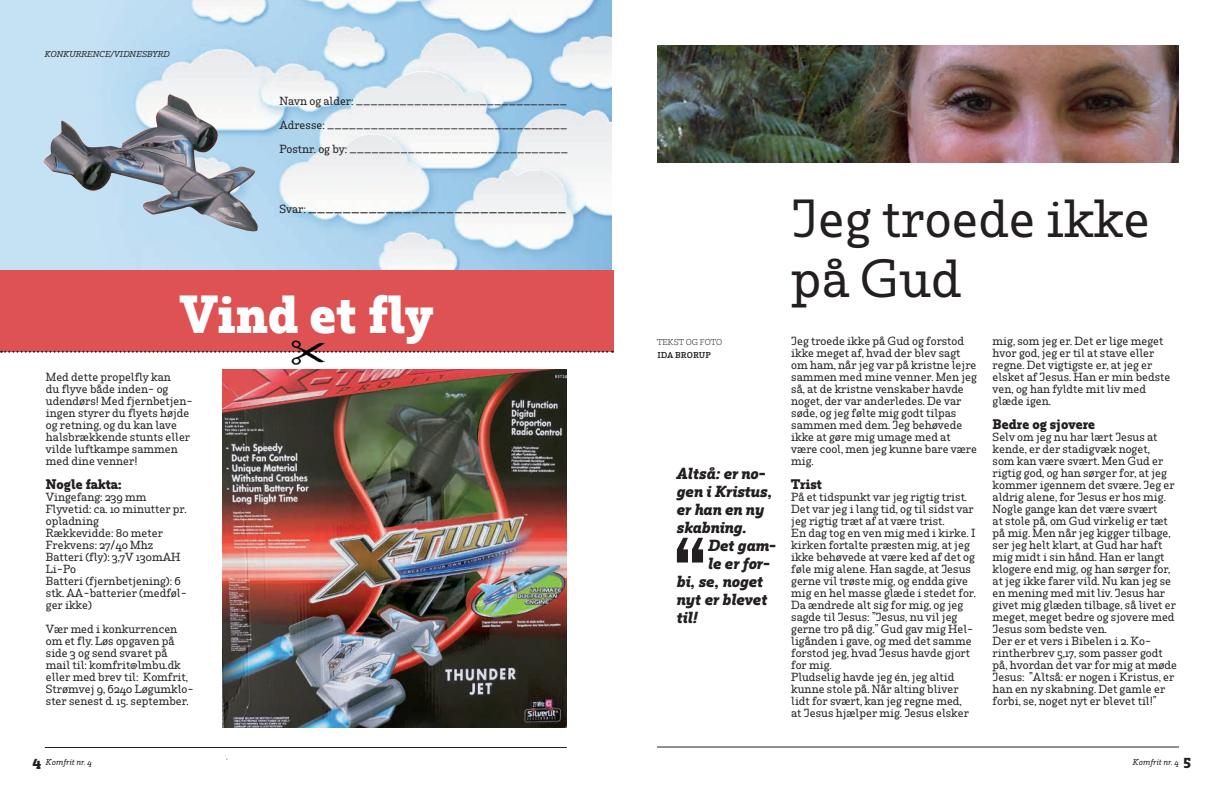
<style>
.page{position:relative;width:1224px;height:792px;background:#fff}
.page>*{position:absolute;margin:0;border:0;box-sizing:border-box;transform-origin:0 0}
.t1{font:500 50px/60px "Rum Serif";color:#231f20}
.t2{font:700 50px "Rum Serif";color:#fff}
.t3{font:italic 700 15px/18px "Rum Serif";color:#231f20}
.t4{font:500 13px "Rum Serif";color:#231f20}
.t5{font:700 13px "Rum Serif";color:#231f20}
.t6{font:500 11px/12px "Rum Serif";color:#231f20}
.t7{font:italic 500 8px "Rum Serif";color:#231f20}
.t8{font:300 8px "Rum Serif";color:#231f20}
.t9{font:600 8px "Rum Serif";color:#231f20}
.s1{font-size:11px}
.s2{font-weight:700;font-style:normal;font-size:14px}
</style>
<div class="page">
<hr style="left:657px;top:747px;width:522px;height:1px;background:#231f20">
<img style="left:0;top:0;width:612px;height:270px">
<hr style="left:45px;top:747px;width:522px;height:1px;background:#231f20">
<div style="left:0;top:270px;width:613px;height:82px;background:#df5253"></div>
<svg style="left:1px;top:351px;width:290px;height:2px"></svg>
<svg style="left:326px;top:351px;width:287px;height:2px"></svg>
<img style="left:292px;top:341px;width:33px;height:23px">
<img style="left:222px;top:369px;width:345px;height:358px">
<img style="left:43px;top:94px;width:216px;height:140px">
<svg style="left:677px;top:538px;width:26px;height:25px"></svg>
<img style="left:657px;top:46px;width:522px;height:117px">
<p class="t7" style="left:45px;top:49px;width:127px">KONKURRENCE/VIDNESBYRD</p>
<p class="t6" style="left:279px;top:89px;width:290px;line-height:24px;text-align:justify">Navn og alder: _____________________________ Adresse: _________________________________ Postnr. og by: ______________________________</p>
<p class="t4" style="left:279px;top:200px;width:288px"><span class="s1">Svar:</span> ______________________________</p>
<h1 class="t2" style="left:180px;top:284px;width:256px">Vind et fly</h1>
<p class="t6" style="left:46px;top:371px;width:148px">Med dette propelfly kan<br>du flyve både inden- og udendørs! Med fjernbetjen&shy;ingen styrer du flyets højde og retning, og du kan lave halsbrækkende stunts eller vilde luftkampe sammen med dine venner!</p>
<p class="t5" style="left:46px;top:476px;width:77px">Nogle fakta:</p>
<p class="t6" style="left:46px;top:491px;width:143px">Vingefang: 239 mm<br>Flyvetid: ca. 10 minutter pr. opladning<br>Rækkevidde: 80 meter<br>Frekvens: 27/40 Mhz<br>Batteri (fly): 3,7V 130mAH<br>Li-Po<br>Batteri (fjernbetjening): 6 stk. AA-batterier (medføl&shy;ger ikke)</p>
<p class="t6" style="left:46px;top:623px;width:149px">Vær med i konkurrencen om et fly. Løs opgaven på side 3 og send svaret på mail til: komfrit@lmbu.dk eller med brev til: Komfrit,<br>Strømvej 9, 6240 Løgumklo&shy;ster senest d. 15. september.</p>
<p class="t8" style="left:657px;top:337px;width:67px">TEKST OG FOTO</p>
<p class="t9" style="left:657px;top:350px;width:55px">IDA BRORUP</p>
<h2 class="t3" style="left:677px;top:464px;width:97px">Altså: er no&shy;gen i Kristus, er han en ny skabning.</h2>
<h2 class="t3" style="left:708px;top:536px;width:70px">Det gam-</h2>
<h2 class="t3" style="left:708px;top:554px;width:64px">le er for-</h2>
<h2 class="t3" style="left:677px;top:572px;width:88px">bi, se, noget</h2>
<h2 class="t3" style="left:677px;top:590px;width:92px">nyt er blevet</h2>
<h2 class="t3" style="left:677px;top:608px;width:22px">til!</h2>
<h1 class="t1" style="left:791px;top:188px;width:361px">Jeg troede ikke på Gud</h1>
<p class="t6" style="left:791px;top:335px;width:187px">Jeg troede ikke på Gud og forstod ikke meget af, hvad der blev sagt om ham, når jeg var på kristne lejre sammen med mine venner. Men jeg så, at de kristne venskaber havde noget, der var anderledes. De var søde, og jeg følte mig godt tilpas sammen med dem. Jeg behøvede ikke at gøre mig umage med at være cool, men jeg kunne bare være mig.</p>
<p class="t5" style="left:791px;top:476px;width:33px">Trist</p>
<p class="t6" style="left:791px;top:491px;width:186px">På et tidspunkt var jeg rigtig trist.<br>Det var jeg i lang tid, og til sidst var jeg rigtig træt af at være trist.<br>En dag tog en ven mig med i kirke. I kirken fortalte præsten mig, at jeg ikke behøvede at være ked af det og føle mig alene. Han sagde, at Jesus gerne vil trøste mig, og endda give mig en hel masse glæde i stedet for.<br>Da ændrede alt sig for mig, og jeg sagde til Jesus: ”Jesus, nu vil jeg gerne tro på dig.” Gud gav mig Hel&shy;ligånden i gave, og med det samme forstod jeg, hvad Jesus havde gjort for mig.<br>Pludselig havde jeg én, jeg altid kunne stole på. Når alting bliver lidt for svært, kan jeg regne med,<br>at Jesus hjælper mig. Jesus elsker</p>
<p class="t6" style="left:993px;top:335px;width:179px">mig, som jeg er. Det er lige meget hvor god, jeg er til at stave eller regne. Det vigtigste er, at jeg er elsket af Jesus. Han er min bedste ven, og han fyldte mit liv med glæde igen.</p>
<p class="t5" style="left:993px;top:416px;width:104px">Bedre og sjovere</p>
<p class="t6" style="left:993px;top:431px;width:186px">Selv om jeg nu har lært Jesus at kende, er der stadigvæk noget,<br>som kan være svært. Men Gud er rigtig god, og han sørger for, at jeg kommer igennem det svære. Jeg er aldrig alene, for Jesus er hos mig.<br>Nogle gange kan det være svært<br>at stole på, om Gud virkelig er tæt på mig. Men når jeg kigger tilbage, ser jeg helt klart, at Gud har haft mig midt i sin hånd. Han er langt klogere end mig, og han sørger for, at jeg ikke farer vild. Nu kan jeg se en mening med mit liv. Jesus har givet mig glæden tilbage, så livet er meget, meget bedre og sjovere med<br>Jesus som bedste ven.<br>Der er et vers i Bibelen i 2. Ko&shy;rintherbrev 5,17, som passer godt på, hvordan det var for mig at møde<br>Jesus: ”Altså: er nogen i Kristus, er han en ny skabning. Det gamle er forbi, se, noget nyt er blevet til!”</p>
<p class="t7" style="left:33px;top:757px;width:61px"><span class="s2">4</span> Komfrit nr. 4</p>
<p class="t7" style="left:1133px;top:757px;width:60px">Komfrit nr. 4 <span class="s2">5</span></p>
</div>
